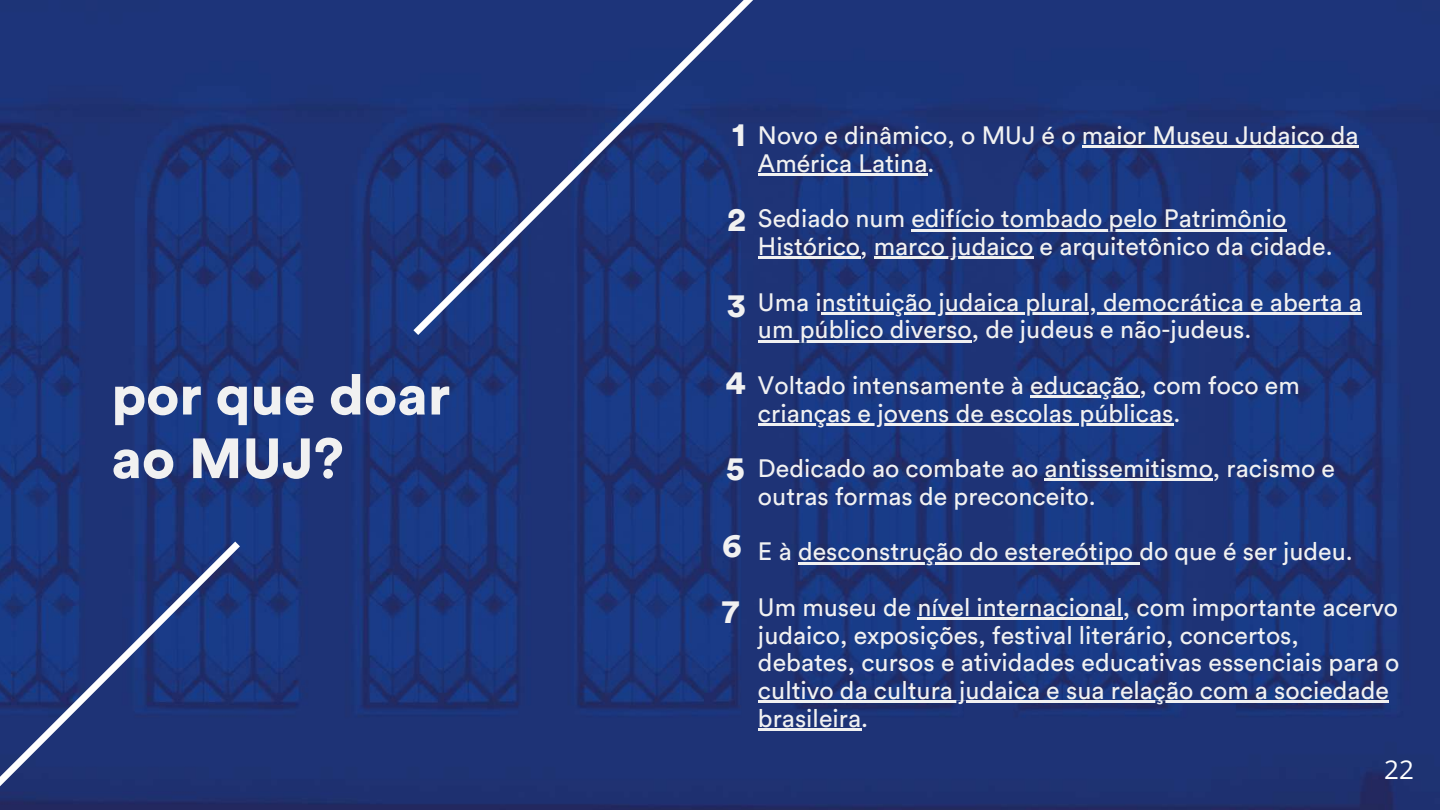
<style>
.page{position:relative;width:1440px;height:810px;background:#fff}
.page>*{position:absolute;margin:0;border:0;box-sizing:border-box;transform-origin:0 0}
.t1{font:900 55.9px/63.6px "Circular Std";color:#f1f1f1}
.t2{font:900 33.3px/65.6px "Circular Std";color:#f1f1f1}
.t3{font:26px "Open Sans";color:#fff}
.t4{font:24.9px/27.8px "Circular Std";color:#f1f1f1}
</style>
<div class="page">
<img style="left:0;top:0;width:1440px;height:810px">
<hr style="left:1082px;top:146px;width:276px;height:2px;background:#f1f1f1">
<hr style="left:822px;top:312px;width:540px;height:2px;background:#f1f1f1">
<hr style="left:1030px;top:395px;width:110px;height:3px;background:#f1f1f1">
<hr style="left:758px;top:423px;width:416px;height:2px;background:#f1f1f1">
<hr style="left:1045px;top:479px;width:168px;height:2px;background:#f1f1f1">
<hr style="left:798px;top:562px;width:341px;height:2px;background:#f1f1f1">
<hr style="left:918px;top:617px;width:205px;height:3px;background:#f1f1f1">
<hr style="left:758px;top:701px;width:631px;height:2px;background:#f1f1f1">
<hr style="left:758px;top:728px;width:103px;height:3px;background:#f1f1f1">
<svg style="left:0;top:534px;width:247px;height:276px;background:#243a7c"></svg>
<svg style="left:406px;top:0;width:920px;height:342px;background:#21397d"></svg>
<h1 class="t1" style="left:111px;top:365px;width:340px">por que doar ao MUJ?</h1>
<h2 class="t2" style="left:732px;top:103px;width:15px">1</h2>
<h2 class="t2" style="left:727px;top:188px;width:20px">2</h2>
<h2 class="t2" style="left:727px;top:274px;width:20px">3</h2>
<h2 class="t2" style="left:725px;top:351px;width:22px">4</h2>
<h2 class="t2" style="left:726px;top:437px;width:20px">5</h2>
<h2 class="t2" style="left:722px;top:514px;width:21px">6<br>7</h2>
<p class="t4" style="left:758px;top:123px;width:602px">Novo e dinâmico, o MUJ é o maior Museu Judaico da<br>América Latina.</p>
<p class="t4" style="left:758px;top:206px;width:576px">Sediado num edifício tombado pelo Patrimônio<br>Histórico, marco judaico e arquitetônico da cidade.</p>
<p class="t4" style="left:758px;top:289px;width:605px">Uma instituição judaica plural, democrática e aberta a um público diverso, de judeus e não-judeus.</p>
<p class="t4" style="left:758px;top:372px;width:543px">Voltado intensamente à educação, com foco em crianças e jovens de escolas públicas.</p>
<p class="t4" style="left:758px;top:456px;width:579px">Dedicado ao combate ao antissemitismo, racismo e outras formas de preconceito.</p>
<p class="t4" style="left:758px;top:539px;width:596px">E à desconstrução do estereótipo do que é ser judeu.</p>
<p class="t4" style="left:758px;top:594px;width:643px">Um museu de nível internacional, com importante acervo judaico, exposições, festival literário, concertos, debates, cursos e atividades educativas essenciais para o cultivo da cultura judaica e sua relação com a sociedade brasileira.</p>
<p class="t3" style="left:1384px;top:751px;width:31px">22</p>
</div>
